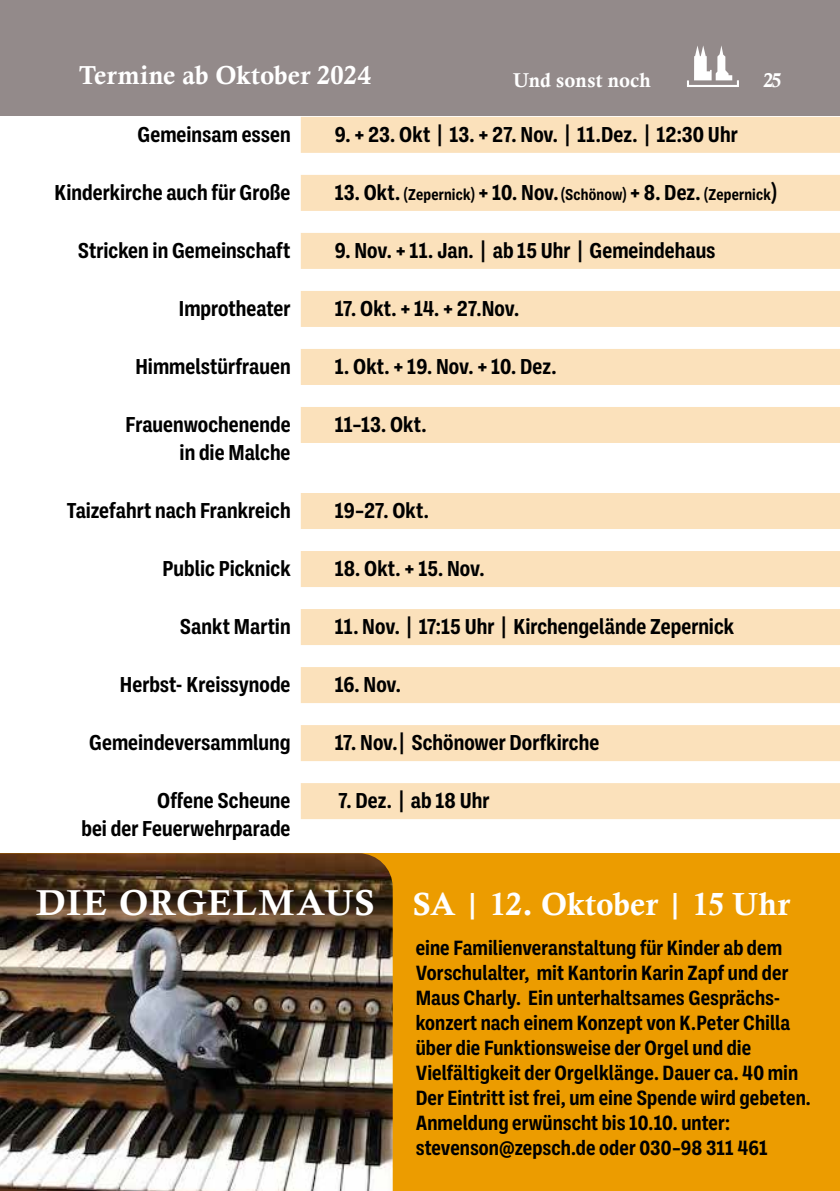
<style>
.page{position:relative;width:840px;height:1191px;background:#fff}
.page>*{position:absolute;margin:0;border:0;box-sizing:border-box;transform-origin:0 0}
.t1{font:32px "Calis MT Bol";letter-spacing:-.005em;color:#fff}
.t2{font:26px "Calis MT Bol";letter-spacing:.01em;color:#fff}
.t3{font:700 22px "Ballinger Condensed";color:#000}
.t4{font:700 21px/25px "Ballinger Condensed";color:#000}
.t5{font:20px "Calis MT Bol";letter-spacing:.01em;color:#fff}
.t6{font:700 16px "Ballinger Condensed";letter-spacing:.01em;color:#000}
.s1{font-size:22px}
.s2{font-size:36px}
</style>
<div class="page">
<div style="left:0;top:0;width:839px;height:116px;background:#938a8a"></div>
<svg style="left:687px;top:46px;width:51px;height:41px"></svg>
<div style="left:300px;top:117px;width:539px;height:36px;background:#fbe1bb"></div>
<div style="left:300px;top:175px;width:539px;height:36px;background:#fbe1bb"></div>
<div style="left:300px;top:233px;width:539px;height:36px;background:#fbe1bb"></div>
<div style="left:300px;top:291px;width:539px;height:36px;background:#fbe1bb"></div>
<div style="left:300px;top:349px;width:539px;height:36px;background:#fbe1bb"></div>
<div style="left:300px;top:407px;width:539px;height:36px;background:#fbe1bb"></div>
<div style="left:300px;top:493px;width:539px;height:36px;background:#fbe1bb"></div>
<div style="left:300px;top:551px;width:539px;height:36px;background:#fbe1bb"></div>
<div style="left:300px;top:609px;width:539px;height:36px;background:#fbe1bb"></div>
<div style="left:300px;top:667px;width:539px;height:36px;background:#fbe1bb"></div>
<div style="left:300px;top:725px;width:539px;height:36px;background:#fbe1bb"></div>
<div style="left:300px;top:783px;width:539px;height:36px;background:#fbe1bb"></div>
<div style="left:0;top:853px;width:839px;height:338px;background:#ec9c00"></div>
<img style="left:0;top:853px;width:392px;height:338px">
<p class="t2" style="left:79px;top:60px;width:294px">Termine ab Oktober 2024</p>
<p class="t5" style="left:513px;top:69px;width:139px">Und sonst noch</p>
<p class="t5" style="left:763px;top:69px;width:20px">25</p>
<p class="t3" style="left:137px;top:122px;width:154px">Gemeinsam essen</p>
<p class="t3" style="left:334px;top:122px;width:404px">9. + 23. Okt | 13. + 27. Nov. | 11.Dez. | 12:30 Uhr</p>
<p class="t3" style="left:54px;top:180px;width:237px">Kinderkirche auch für Große</p>
<p class="t6" style="left:334px;top:185px;width:443px"><span class="s1">13. Okt.</span> (Zepernick) <span class="s1">+ 10. Nov.</span> (Schönow) <span class="s1">+ 8. Dez.</span> (Zepernick<span class="s1">)</span></p>
<p class="t3" style="left:78px;top:238px;width:214px">Stricken in Gemeinschaft</p>
<p class="t3" style="left:334px;top:238px;width:382px">9. Nov. + 11. Jan. | ab 15 Uhr | Gemeindehaus</p>
<p class="t3" style="left:179px;top:296px;width:113px">Improtheater</p>
<p class="t3" style="left:334px;top:296px;width:186px">17. Okt. + 14. + 27.Nov.</p>
<p class="t3" style="left:135px;top:354px;width:157px">Himmelstürfrauen</p>
<p class="t3" style="left:334px;top:354px;width:223px">1. Okt. + 19. Nov. + 10. Dez.</p>
<p class="t3" style="left:125px;top:412px;width:166px">Frauenwochenende</p>
<p class="t3" style="left:334px;top:412px;width:93px">11–13. Okt.</p>
<p class="t3" style="left:179px;top:440px;width:112px">in die Malche</p>
<p class="t3" style="left:67px;top:498px;width:225px">Taizefahrt nach Frankreich</p>
<p class="t3" style="left:334px;top:498px;width:96px">19–27. Okt.</p>
<p class="t3" style="left:162px;top:556px;width:129px">Public Picknick</p>
<p class="t3" style="left:334px;top:556px;width:151px">18. Okt. + 15. Nov.</p>
<p class="t3" style="left:180px;top:614px;width:112px">Sankt Martin</p>
<p class="t3" style="left:334px;top:614px;width:400px">11. Nov. | 17:15 Uhr | Kirchengelände Zepernick</p>
<p class="t3" style="left:120px;top:672px;width:172px">Herbst- Kreissynode</p>
<p class="t3" style="left:334px;top:672px;width:68px">16. Nov.</p>
<p class="t3" style="left:89px;top:730px;width:203px">Gemeindeversammlung</p>
<p class="t3" style="left:334px;top:730px;width:266px">17. Nov.| Schönower Dorfkirche</p>
<p class="t3" style="left:157px;top:788px;width:135px">Offene Scheune</p>
<p class="t3" style="left:338px;top:788px;width:152px">7. Dez. | ab 18 Uhr</p>
<p class="t3" style="left:81px;top:816px;width:210px">bei der Feuerwehrparade</p>
<h1 class="t1" style="left:36px;top:885px;width:755px"><span class="s2">DIE ORGELMAUS</span> SA | 12. Oktober | 15 Uhr</h1>
<p class="t4" style="left:415px;top:935px;width:396px">eine Familienveranstaltung für Kinder ab dem Vorschulalter, mit Kantorin Karin Zapf und der Maus Charly. Ein unterhaltsames Gesprächs&shy;konzert nach einem Konzept von K.Peter Chilla über die Funktionsweise der Orgel und die Vielfältigkeit der Orgelklänge. Dauer ca. 40 min Der Eintritt ist frei, um eine Spende wird gebeten.<br>Anmeldung erwünscht bis 10.10. unter: stevenson@zepsch.de oder 030–98 311 461</p>
</div>
